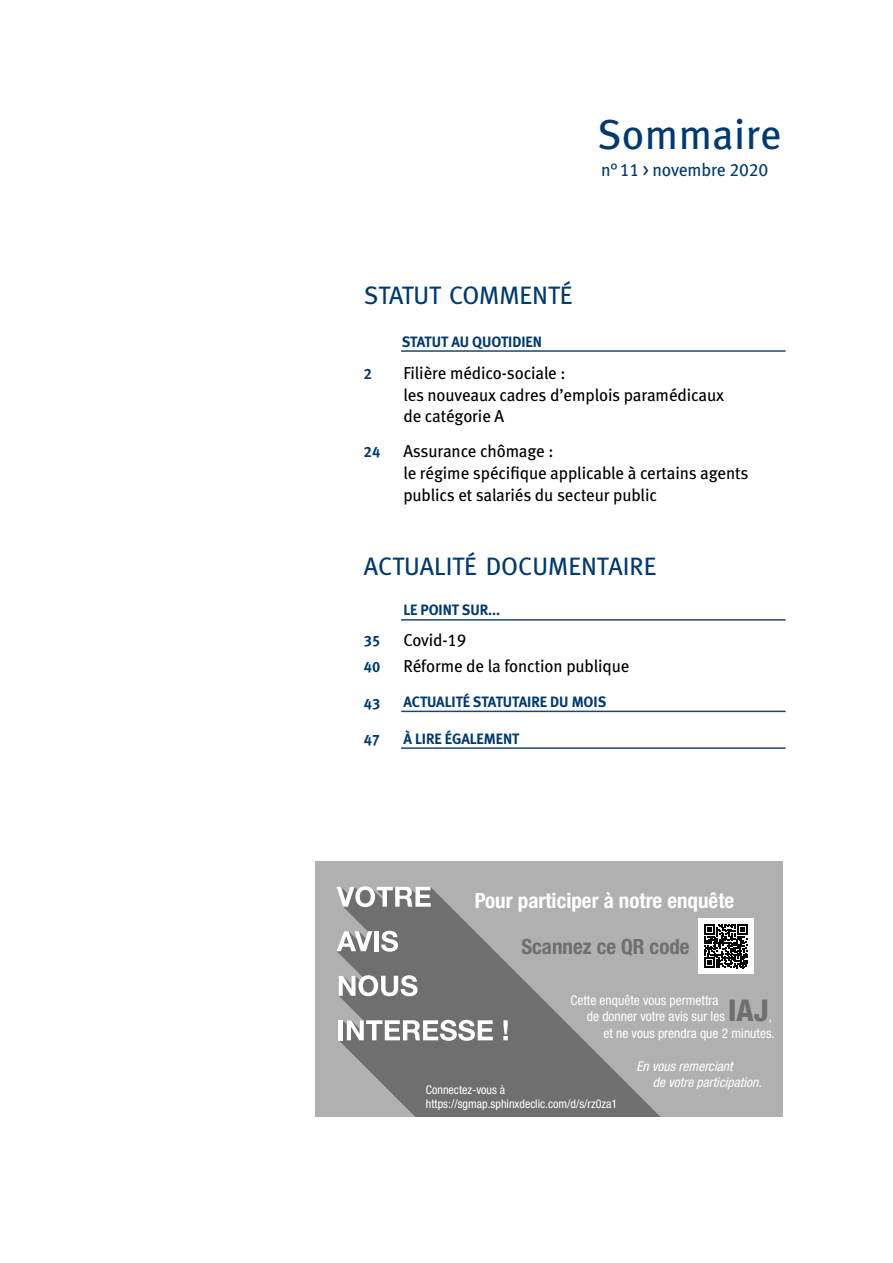
<style>
.page{position:relative;width:893px;height:1263px;background:#fff}
.page>*{position:absolute;margin:0;border:0;box-sizing:border-box;transform-origin:0 0}
.t1{font:42px "Meta";letter-spacing:.01em;color:#003a70}
.t2{font:800 condensed 30px "Helvetica Neue LT Std";color:#706f6f}
.t3{font:25.2px "Meta Book LF";color:#003a70}
.t4{font:700 condensed 21px "Helvetica Neue LT Std";color:#fff}
.t5{font:700 condensed 21px "Helvetica Neue LT Std";color:#706f6f}
.t6{font:18px "Meta Book LF";letter-spacing:-.01em;color:#003a70}
.t7{font:17.25px/21.8px "Meta Book LF";letter-spacing:-.005em;color:#000}
.t8{font:15px "Meta Bold LF";letter-spacing:-.005em;color:#003a70}
.t9{font:condensed 13.5px/16.5px "Helvetica Neue LT Std";color:#fff}
.t10{font:italic condensed 13.5px/16.2px "Helvetica Neue LT Std";color:#fff}
.t11{font:condensed 12px/13.5px "Helvetica Neue LT Std";color:#fff}
</style>
<div class="page">
<div style="left:315px;top:861px;width:468px;height:255px;background:#b0b0b0"></div>
<svg style="left:337px;top:887px;width:323px;height:229px;fill:#706f6f"></svg>
<svg style="left:337px;top:886px;width:94px;height:21px"></svg>
<svg style="left:337px;top:931px;width:35px;height:20px"></svg>
<div style="left:374px;top:931px;width:5px;height:20px;background:#fff"></div>
<svg style="left:381px;top:931px;width:17px;height:21px"></svg>
<svg style="left:339px;top:975px;width:79px;height:21px;background:#b8b8b8"></svg>
<hr style="left:339px;top:1020px;width:4px;height:20px;background:#fff">
<svg style="left:347px;top:1020px;width:146px;height:21px;background:#b9b9b9"></svg>
<svg style="left:503px;top:1020px;width:5px;height:20px"></svg>
<div style="left:698px;top:918px;width:55px;height:56px;background:#fff"></div>
<svg style="left:704px;top:924px;width:44px;height:44px"></svg>
<hr style="left:401px;top:350px;width:385px;height:2px;background:#1e4575">
<hr style="left:401px;top:619px;width:385px;height:2px;background:#1e4575">
<hr style="left:401px;top:711px;width:385px;height:1px;background:#1e4575">
<hr style="left:401px;top:747px;width:385px;height:2px;background:#1e4575">
<h1 class="t1" style="left:597px;top:108px;width:186px">Sommaire</h1>
<p class="t6" style="left:601px;top:158px;width:169px">n°11 &gt; novembre 2020</p>
<h3 class="t3" style="left:364px;top:280px;width:210px">STATUT COMMENTÉ</h3>
<p class="t8" style="left:402px;top:332px;width:142px">STATUT AU QUOTIDIEN</p>
<p class="t8" style="left:364px;top:364px;width:10px">2</p>
<p class="t7" style="left:403px;top:362px;width:322px">Filière médico-sociale :<br>les nouveaux cadres d’emplois paramédicaux de catégorie A</p>
<p class="t8" style="left:364px;top:442px;width:18px">24</p>
<p class="t7" style="left:403px;top:439px;width:347px">Assurance chômage :<br>le régime spécifique applicable à certains agents publics et salariés du secteur public</p>
<h3 class="t3" style="left:364px;top:550px;width:294px">ACTUALITÉ DOCUMENTAIRE</h3>
<p class="t8" style="left:403px;top:601px;width:98px">LE POINT SUR...</p>
<p class="t8" style="left:364px;top:632px;width:18px">35</p>
<p class="t7" style="left:403px;top:629px;width:64px">Covid-19</p>
<p class="t8" style="left:364px;top:657px;width:18px">40</p>
<p class="t7" style="left:403px;top:654px;width:228px">Réforme de la fonction publique</p>
<p class="t8" style="left:364px;top:694px;width:18px">43</p>
<p class="t8" style="left:403px;top:692px;width:204px">ACTUALITÉ STATUTAIRE DU MOIS</p>
<p class="t8" style="left:364px;top:730px;width:18px">47</p>
<p class="t8" style="left:403px;top:729px;width:117px">À LIRE ÉGALEMENT</p>
<p class="t4" style="left:475px;top:888px;width:261px">Pour participer à notre enquête</p>
<p class="t5" style="left:521px;top:934px;width:170px">Scannez ce QR code</p>
<p class="t9" style="left:587px;top:991px;width:139px;text-indent:-16px">Cette enquête vous permettra de donner votre avis sur les</p>
<h2 class="t2" style="left:728px;top:992px;width:42px">IAJ</h2>
<p class="t9" style="left:603px;top:1008px;width:173px;text-align:right">,<br>et ne vous prendra que 2 minutes.</p>
<p class="t10" style="left:653px;top:1058px;width:110px;text-indent:-16px">En vous remerciant<br>de votre participation.</p>
<p class="t11" style="left:426px;top:1083px;width:193px">Connectez-vous à https://sgmap.sphinxdeclic.com/d/s/rz0za1</p>
</div>
